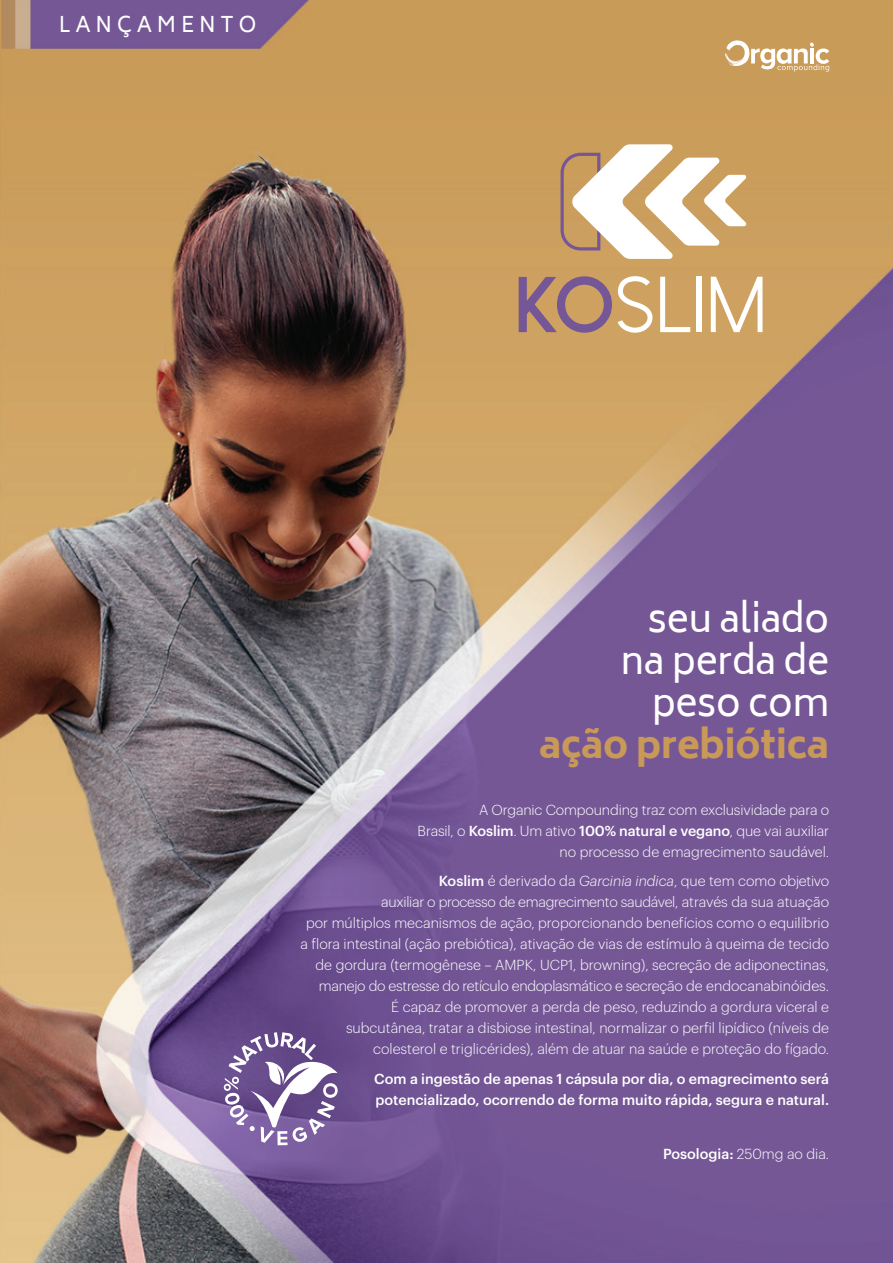
<style>
.page{position:relative;width:893px;height:1263px;background:#fff}
.page>*{position:absolute;margin:0;border:0;box-sizing:border-box;transform-origin:0 0}
.t1{font:37.5px/42px "Biryani";letter-spacing:-.01em;color:#fff;text-align:right}
.t2{font:800 37.5px "Biryani";letter-spacing:-.01em;color:#c99958}
.t3{font:21px "Biryani";letter-spacing:.23em;color:#fff}
.t4{font:300 14.25px/21px "Graphik";color:#fff;text-align:right}
.t5{font:500 14.25px/21px "Graphik";color:#fff}
.s1{font-weight:500}
.s2{font-style:italic}
</style>
<div class="page">
<img style="left:0;top:0;width:893px;height:1262px">
<svg style="left:725px;top:39px;width:104px;height:33px"></svg>
<svg style="left:560px;top:144px;width:187px;height:115px"></svg>
<svg style="left:519px;top:276px;width:93px;height:57px;background:#a88177"></svg>
<svg style="left:618px;top:276px;width:35px;height:57px"></svg>
<svg style="left:660px;top:277px;width:30px;height:55px"></svg>
<div style="left:696px;top:276px;width:5px;height:56px;background:#fff"></div>
<svg style="left:711px;top:277px;width:51px;height:55px"></svg>
<svg style="left:224px;top:1032px;width:114px;height:113px"></svg>
<h2 class="t3" style="left:59px;top:13px;width:199px">LANÇAMENTO</h2>
<h1 class="t1" style="left:621px;top:598px;width:210px">seu aliado na perda de peso com</h1>
<h1 class="t2" style="left:539px;top:723px;width:292px">ação prebiótica</h1>
<p class="t4" style="left:418px;top:798px;width:413px">A Organic Compounding traz com exclusividade para o<br>Brasil, o <span class="s1">Koslim</span>. Um ativo <span class="s1">100% natural e vegano</span>, que vai auxiliar no processo de emagrecimento saudável.</p>
<p class="t4" style="left:301px;top:869px;width:530px"><span class="s1">Koslim</span> é derivado da <span class="s2">Garcinia indica</span>, que tem como objetivo<br>auxiliar o processo de emagrecimento saudável, através da sua atuação<br>por múltiplos mecanismos de ação, proporcionando benefícios como o equilíbrio a flora intestinal (ação prebiótica), ativação de vias de estímulo à queima de tecido de gordura (termogênese – AMPK, UCP1, browning), secreção de adiponectinas, manejo do estresse do retículo endoplasmático e secreção de endocanabinóides.<br>É capaz de promover a perda de peso, reduzindo a gordura viceral e<br>subcutânea, tratar a disbiose intestinal, normalizar o perfil lipídico (níveis de colesterol e triglicérides), além de atuar na saúde e proteção do fígado.</p>
<p class="t5" style="left:374px;top:1067px;width:456px">Com a ingestão de apenas 1 cápsula por dia, o emagrecimento será potencializado, ocorrendo de forma muito rápida, segura e natural.</p>
<p class="t4" style="left:663px;top:1142px;width:168px"><span class="s1">Posologia:</span> 250mg ao dia.</p>
</div>
